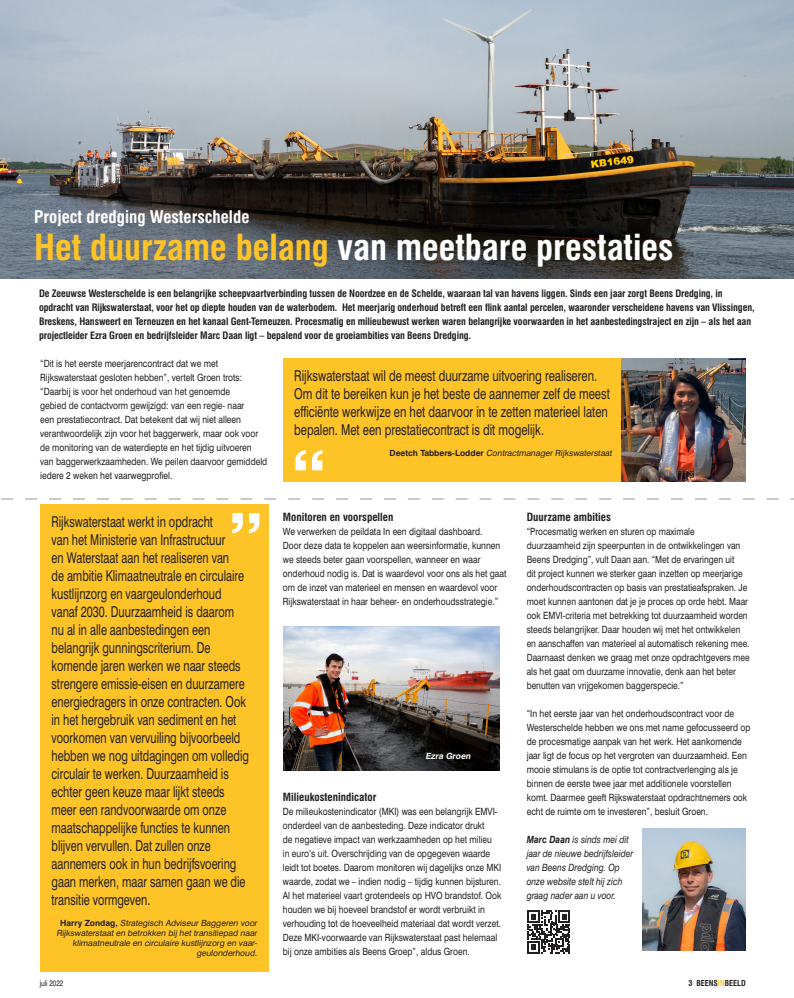
<style>
.page{position:relative;width:794px;height:998px;background:#fff}
.page>*{position:absolute;margin:0;border:0;box-sizing:border-box;transform-origin:0 0}
.Kop_3{font:700 condensed 35px "Swiss 721 BT";color:#fff}
.Kop1{font:700 condensed 17px "Swiss 721 BT";color:#fff}
.quote{font:15px/18px "Swiss 721 BT";color:#231f20;scale:.73 1}
.quote-2{font:15px/18px "Swiss 721 BT";color:#231f20;scale:.75 1}
.Subkop{font:700 condensed 11px "Swiss 721 BT";color:#231f20}
.Platte_tekst{font:10px/14px "Swiss 721 BT";color:#231f20;scale:.85 1}
.Platte_tekst-2{font:10px/14px "Swiss 721 BT";color:#231f20;scale:.84 1}
.Plat_intro{font:700 condensed 10px/14px "Swiss 721 BT";letter-spacing:-.01em;color:#231f20}
.Platte_tekst-3{font:italic 10px/14px "Swiss 721 BT";color:#231f20;scale:.85 1}
.Kop1-2{font:italic 8.5px/10.2px "Swiss 721 BT";color:#231f20;text-align:right}
.Kop1-3{font:italic 700 8.5px "Swiss 721 BT";color:#fff}
.t1{font:700 condensed 8px "Swiss 721 BT";color:#231f20}
.t2{font:8px "Swiss 721 BT";color:#231f20;scale:.8 1}
.s1{color:#fec427}
.s2{font-weight:700;font-style:normal}
.s3{font-weight:700}
</style>
<div class="page">
<img style="left:0;top:0;width:794px;height:279px">
<div style="left:283px;top:359px;width:462px;height:123px;background:#fec427"></div>
<div style="left:40px;top:504px;width:228px;height:468px;background:#fec427"></div>
<img style="left:284px;top:627px;width:216px;height:144px">
<svg style="left:1px;top:499px;width:793px;height:1px"></svg>
<svg style="left:232px;top:513px;width:27px;height:20px"></svg>
<img style="left:621px;top:359px;width:124px;height:123px">
<svg style="left:295px;top:450px;width:27px;height:20px"></svg>
<img style="left:642px;top:828px;width:103px;height:122px">
<svg style="left:527px;top:910px;width:43px;height:43px"></svg>
<p class="Kop1" style="left:34px;top:206px;width:217px">Project dredging Westerschelde</p>
<p class="Kop_3" style="left:34px;top:226px;width:641px"><span class="s1">Het duurzame belang</span> van meetbare prestaties</p>
<p class="Plat_intro" style="left:39px;top:286px;width:717px">De Zeeuwse Westerschelde is een belangrijke scheepvaartverbinding tussen de Noordzee en de Schelde, waaraan tal van havens liggen. Sinds een jaar zorgt Beens Dredging, in opdracht van Rijkswaterstaat, voor het op diepte houden van de waterbodem. Het meerjarig onderhoud betreft een flink aantal percelen, waaronder verscheidene havens van Vlissingen, Breskens, Hansweert en Terneuzen en het kanaal Gent-Terneuzen. Procesmatig en milieubewust werken waren belangrijke voorwaarden in het aanbestedingstraject en zijn – als het aan projectleider Ezra Groen en bedrijfsleider Marc Daan ligt – bepalend voor de groeiambities van Beens Dredging.</p>
<p class="quote-2" style="left:294px;top:367px;width:422px">Rijkswaterstaat wil de meest duurzame uitvoering realiseren.<br>Om dit te bereiken kun je het beste de aannemer zelf de meest efficiënte werkwijze en het daarvoor in te zetten materieel laten bepalen. Met een prestatiecontract is dit mogelijk.</p>
<p class="Kop1-2" style="left:389px;top:448px;width:225px"><span class="s2">D e et c h Ta b b e r s - Lo d d e r</span> Contractmanager Rijkswaterstaat</p>
<p class="Platte_tekst" style="left:40px;top:356px;width:269px">“Dit is het eerste meerjarencontract dat we met Rijkswaterstaat gesloten hebben”, vertelt Groen trots: “Daarbij is voor het onderhoud van het genoemde<br>gebied de contactvorm gewijzigd: van een regie- naar<br>een prestatiecontract. Dat betekent dat wij niet alleen verantwoordelijk zijn voor het baggerwerk, maar ook voor de monitoring van de waterdiepte en het tijdig uitvoeren van baggerwerkzaamheden. We peilen daarvoor gemiddeld iedere 2 weken het vaarwegprofiel.</p>
<p class="quote" style="left:52px;top:513px;width:223px">Rijkswaterstaat werkt in opdracht</p>
<p class="quote" style="left:52px;top:531px;width:239px">van het Ministerie van Infrastructuur</p>
<p class="quote" style="left:52px;top:549px;width:272px">en Waterstaat aan het realiseren van<br>de ambitie Klimaatneutrale en circulaire kustlijnzorg en vaargeulonderhoud vanaf 2030. Duurzaamheid is daarom nu al in alle aanbestedingen een belangrijk gunningscriterium. De komende jaren werken we naar steeds strengere emissie-eisen en duurzamere energiedragers in onze contracten. Ook in het hergebruik van sediment en het voorkomen van vervuiling bijvoorbeeld hebben we nog uitdagingen om volledig circulair te werken. Duurzaamheid is echter geen keuze maar lijkt steeds meer een randvoorwaarde om onze maatschappelijke functies te kunnen blijven vervullen. Dat zullen onze aannemers ook in hun bedrijfsvoering gaan merken, maar samen gaan we die transitie vormgeven.</p>
<p class="Kop1-2" style="left:56px;top:918px;width:204px"><span class="s2">H a r ry Z o n d a g ,</span> Strategisch Adviseur Baggeren voor Rij kswaterstaat en betrokken bij het transitiepad naar klimaatneutrale en circulaire kustlijnzorg en vaar&shy;geulonderhoud.</p>
<p class="Subkop" style="left:283px;top:510px;width:112px">Monitoren en voorspellen</p>
<p class="Platte_tekst" style="left:283px;top:524px;width:264px">We verwerken de peildata In een digitaal dashboard.<br>Door deze data te koppelen aan weersinformatie, kunnen we steeds beter gaan voorspellen, wanneer en waar onderhoud nodig is. Dat is waardevol voor ons als het gaat om de inzet van materieel en mensen en waardevol voor Rijkswaterstaat in haar beheer- en onderhoudsstrategie.”</p>
<p class="Kop1-3" style="left:425px;top:751px;width:48px">Ezra Groen</p>
<p class="Subkop" style="left:283px;top:790px;width:95px">Milieukostenindicator</p>
<p class="Platte_tekst" style="left:283px;top:804px;width:259px">De milieukostenindicator (MKI) was een belangrijk EMVI&shy;onderdeel van de aanbesteding. Deze indicator drukt<br>de negatieve impact van werkzaamheden op het milieu<br>in euro’s uit. Overschrijding van de opgegeven waarde leidt tot boetes. Daarom monitoren wij dagelijks onze MKI waarde, zodat we – indien nodig – tijdig kunnen bijsturen.<br>Al het materieel vaart grotendeels op HVO brandstof. Ook houden we bij hoeveel brandstof er wordt verbruikt in verhouding tot de hoeveelheid materiaal dat wordt verzet.<br>Deze MKI-voorwaarde van Rijkswaterstaat past helemaal bij onze ambities als Beens Groep”, aldus Groen.</p>
<p class="Subkop" style="left:527px;top:510px;width:86px">Duurzame ambities</p>
<p class="Platte_tekst-2" style="left:527px;top:524px;width:267px">“Procesmatig werken en sturen op maximale duurzaamheid zijn speerpunten in de ontwikkelingen van Beens Dredging”, vult Daan aan. “Met de ervaringen uit<br>dit project kunnen we sterker gaan inzetten op meerjarige onderhoudscontracten op basis van prestatieafspraken. Je moet kunnen aantonen dat je je proces op orde hebt. Maar ook EMVI-criteria met betrekking tot duurzaamheid worden steeds belangrijker. Daar houden wij met het ontwikkelen en aanschaffen van materieel al automatisch rekening mee.<br>Daarnaast denken we graag met onze opdrachtgevers mee als het gaat om duurzame innovatie, denk aan het beter benutten van vrijgekomen baggerspecie.”</p>
<p class="Platte_tekst" style="left:527px;top:706px;width:265px">“In het eerste jaar van het onderhoudscontract voor de Westerschelde hebben we ons met name gefocusseerd op de procesmatige aanpak van het werk. Het aankomende jaar ligt de focus op het vergroten van duurzaamheid. Een mooie stimulans is de optie tot contractverlenging als je binnen de eerste twee jaar met additionele voorstellen komt. Daarmee geeft Rijkswaterstaat opdrachtnemers ook echt de ruimte om te investeren”, besluit Groen.</p>
<p class="Platte_tekst-3" style="left:527px;top:832px;width:127px"><span class="s3">Marc Daan</span> is sinds mei dit jaar de nieuwe bedrijfsleider van Beens Dredging. Op onze website stelt hij zich graag nader aan u voor.</p>
<p class="t2" style="left:40px;top:978px;width:31px">juli 2022</p>
<p class="t1" style="left:688px;top:978px;width:59px">3 BEENS<span class="s1">IN</span>BEELD</p>
</div>
